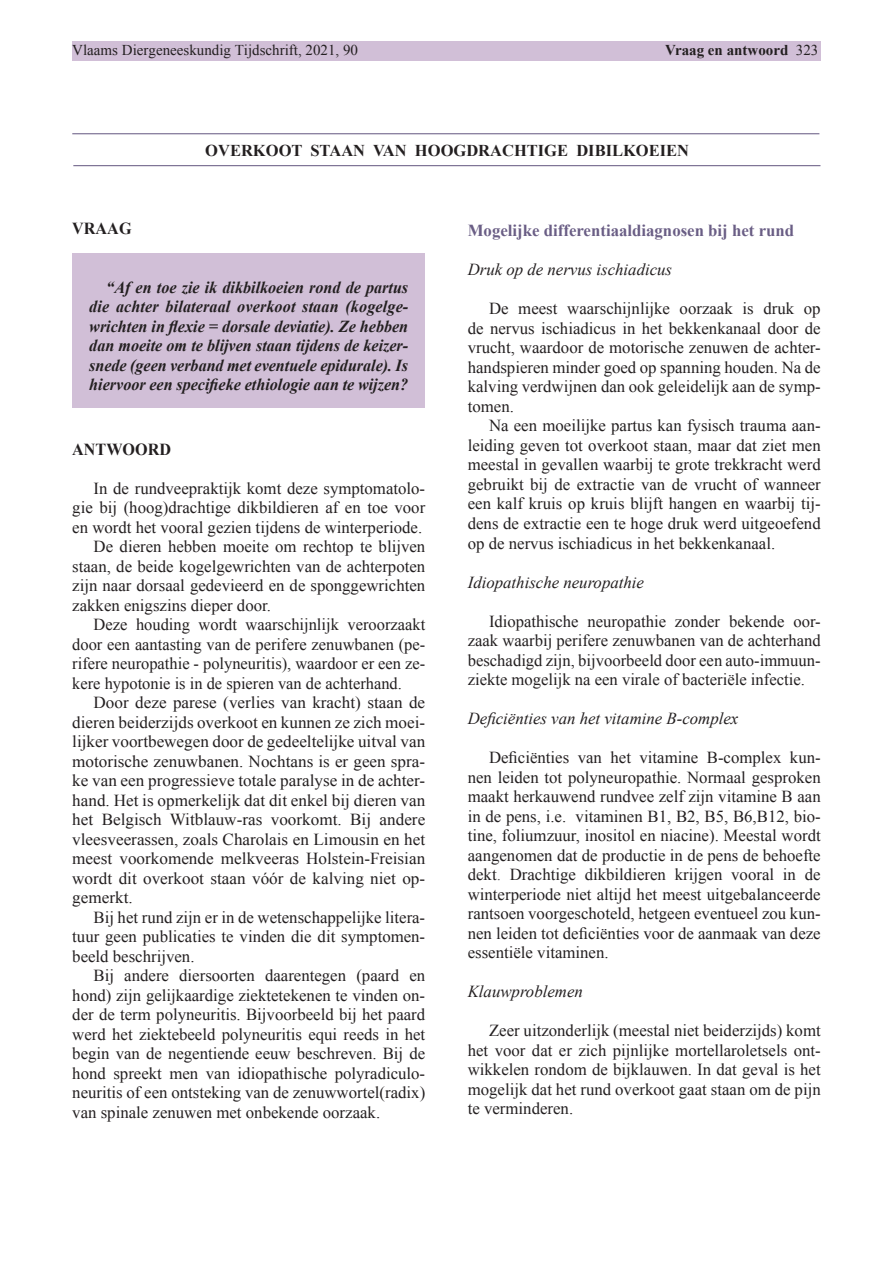
<style>
.page{position:relative;width:893px;height:1263px;background:#fff}
.page>*{position:absolute;margin:0;border:0;box-sizing:border-box;transform-origin:0 0}
.List_Paragraph{font:16.8px/19.5px "Times New Roman";color:#231f20;text-align:justify}
.tek{font:italic 700 16.8px/19.5px "Times New Roman";color:#231f20;text-align:justify;scale:.96 1}
.t1{font:italic 16.8px "Times New Roman";color:#231f20}
.t2{font:700 16.8px "Times New Roman";color:#6a5e85}
.tek-2{font:700 16.8px "Times New Roman";color:#231f20;scale:.96 1}
.t3{font:700 16.5px "Times New Roman";color:#231f20}
.Normaal{font:15px "Times New Roman";color:#231f20}
.Normaal-2{font:700 15px "Times New Roman";color:#231f20}
.s1{color:#666}
</style>
<div class="page">
<div style="left:72px;top:42px;width:749px;height:19px;background:#d1bfd7"></div>
<hr style="left:73px;top:165px;width:747px;height:1px;background:#6a5e85">
<hr style="left:72px;top:133px;width:747px;height:1px;background:#6a5e85">
<div style="left:72px;top:253px;width:353px;height:154px;background:#d1bfd7"></div>
<p class="Normaal" style="left:72px;top:41px;width:287px">Vlaams Diergeneeskundig Tijdschrift, 2021, 90</p>
<p class="Normaal-2" style="left:665px;top:40px;width:125px">Vraag en antwoord</p>
<p class="Normaal" style="left:796px;top:41px;width:24px">323</p>
<p class="t3" style="left:205px;top:139px;width:485px">OVERKOOT STAAN VAN HOOGDRACHTIGE DIBILKOEIEN</p>
<p class="tek-2" style="left:72px;top:217px;width:63px">VRAAG</p>
<p class="tek" style="left:89px;top:277px;width:334px;text-indent:17px">“Af en toe zie ik dikbilkoeien rond de partus die achter bilateraal overkoot staan (kogelge&shy;wrichten in flexie = dorsale deviatie). Ze hebben dan moeite om te blijven staan tijdens de keizer&shy;snede (geen verband met eventuele epidurale). Is hiervoor een specifieke ethiologie aan te wijzen?</p>
<p class="tek-2" style="left:72px;top:438px;width:104px">ANTWOORD</p>
<p class="List_Paragraph" style="left:72px;top:478px;width:354px;text-indent:21px">In de rundveepraktijk komt deze symptomatolo&shy;gie bij (hoog)drachtige dikbildieren af en toe voor en wordt het vooral gezien tijdens de winterperiode.</p>
<p class="List_Paragraph" style="left:72px;top:537px;width:355px;text-indent:21px">De dieren hebben moeite om rechtop te blijven staan, de beide kogelgewrichten van de achterpoten zijn naar dorsaal gedevieerd en de sponggewrichten zakken enigszins dieper door.</p>
<p class="List_Paragraph" style="left:72px;top:615px;width:354px;text-indent:21px">Deze houding wordt waarschijnlijk veroorzaakt door een aantasting van de perifere zenuwbanen (pe&shy;rifere neuropathie - polyneuritis), waardoor er een ze&shy;kere hypotonie is in de spieren van de achterhand.</p>
<p class="List_Paragraph" style="left:72px;top:693px;width:354px;text-indent:21px">Door deze parese (verlies van kracht) staan de dieren beiderzijds overkoot en kunnen ze zich moei&shy;lijker voortbewegen door de gedeeltelijke uitval van motorische zenuwbanen. Nochtans is er geen spra&shy;ke van een progressieve totale paralyse in de achter&shy;hand. Het is opmerkelijk dat dit enkel bij dieren van het Belgisch Witblauw-ras voorkomt. Bij andere vleesveerassen, zoals Charolais en Limousin en het meest voorkomende melkveeras Holstein-Freisian wordt dit overkoot staan vóór de kalving niet op&shy;gemerkt.</p>
<p class="List_Paragraph" style="left:72px;top:907px;width:354px;text-indent:21px">Bij het rund zijn er in de wetenschappelijke litera&shy;tuur geen publicaties te vinden die dit symptomen&shy;beeld beschrijven.</p>
<p class="List_Paragraph" style="left:72px;top:966px;width:354px;text-indent:21px">Bij andere diersoorten daarentegen (paard en hond) zijn gelijkaardige ziektetekenen te vinden on&shy;der de term polyneuritis. Bijvoorbeeld bij het paard werd het ziektebeeld polyneuritis equi reeds in het begin van de negentiende eeuw beschreven. Bij de hond spreekt men van idiopathische polyradiculo&shy;neuritis of een ontsteking van de zenuwwortel(radix) van spinale zenuwen met onbekende oorzaak.</p>
<p class="t2" style="left:468px;top:219px;width:328px">Mogelijke differentiaaldiagnosen bij het rund</p>
<p class="t1" style="left:468px;top:258px;width:206px">Druk op de nervus ischiadicus</p>
<p class="List_Paragraph" style="left:468px;top:299px;width:354px;text-indent:21px">De meest waarschijnlijke oorzaak is druk op de nervus ischiadicus in het bekkenkanaal door de vrucht, waardoor de motorische zenuwen de achter&shy;handspieren minder goed op spanning houden. Na de kalving verdwijnen dan ook geleidelijk aan de symp&shy;tomen.</p>
<p class="List_Paragraph" style="left:468px;top:416px;width:355px;text-indent:21px">Na een moeilijke partus kan fysisch trauma aan&shy;leiding geven tot overkoot staan, maar dat ziet men meestal in gevallen waarbij te grote trekkracht werd gebruikt bij de extractie van de vrucht of wanneer een kalf kruis op kruis blijft hangen en waarbij tij&shy;dens de extractie een te hoge druk werd uitgeoefend op de nervus ischiadicus in het bekkenkanaal.</p>
<p class="t1" style="left:468px;top:570px;width:178px">Idiopathische neuropathie</p>
<p class="List_Paragraph" style="left:468px;top:611px;width:354px;text-indent:21px">Idiopathische neuropathie zonder bekende oor&shy;zaak waarbij perifere zenuwbanen van de achterhand beschadigd zijn, bijvoorbeeld door een auto-immuun&shy;ziekte mogelijk na een virale of bacteriële infectie.</p>
<p class="t1" style="left:468px;top:707px;width:272px">Deficiënties van het vitamine B-complex</p>
<p class="List_Paragraph" style="left:468px;top:747px;width:354px;text-indent:21px">Deficiënties van het vitamine B-complex kun&shy;nen leiden tot polyneuropathie. Normaal gesproken maakt herkauwend rundvee zelf zijn vitamine B aan in de pens, i.e. vitaminen B1, B2, B5, B6,B12, bio&shy;tine, foliumzuur, inositol en niacine). Meestal wordt aangenomen dat de productie in de pens de behoefte dekt<span class="s1">.</span> Drachtige dikbildieren krijgen vooral in de winterperiode niet altijd het meest uitgebalanceerde rantsoen voorgeschoteld, hetgeen eventueel zou kun&shy;nen leiden tot deficiënties voor de aanmaak van deze essentiële vitaminen.</p>
<p class="t1" style="left:468px;top:980px;width:117px">Klauwproblemen</p>
<p class="List_Paragraph" style="left:468px;top:1020px;width:354px;text-indent:21px">Zeer uitzonderlijk (meestal niet beiderzijds) komt het voor dat er zich pijnlijke mortellaroletsels ont&shy;wikkelen rondom de bijklauwen. In dat geval is het mogelijk dat het rund overkoot gaat staan om de pijn te verminderen.</p>
</div>
